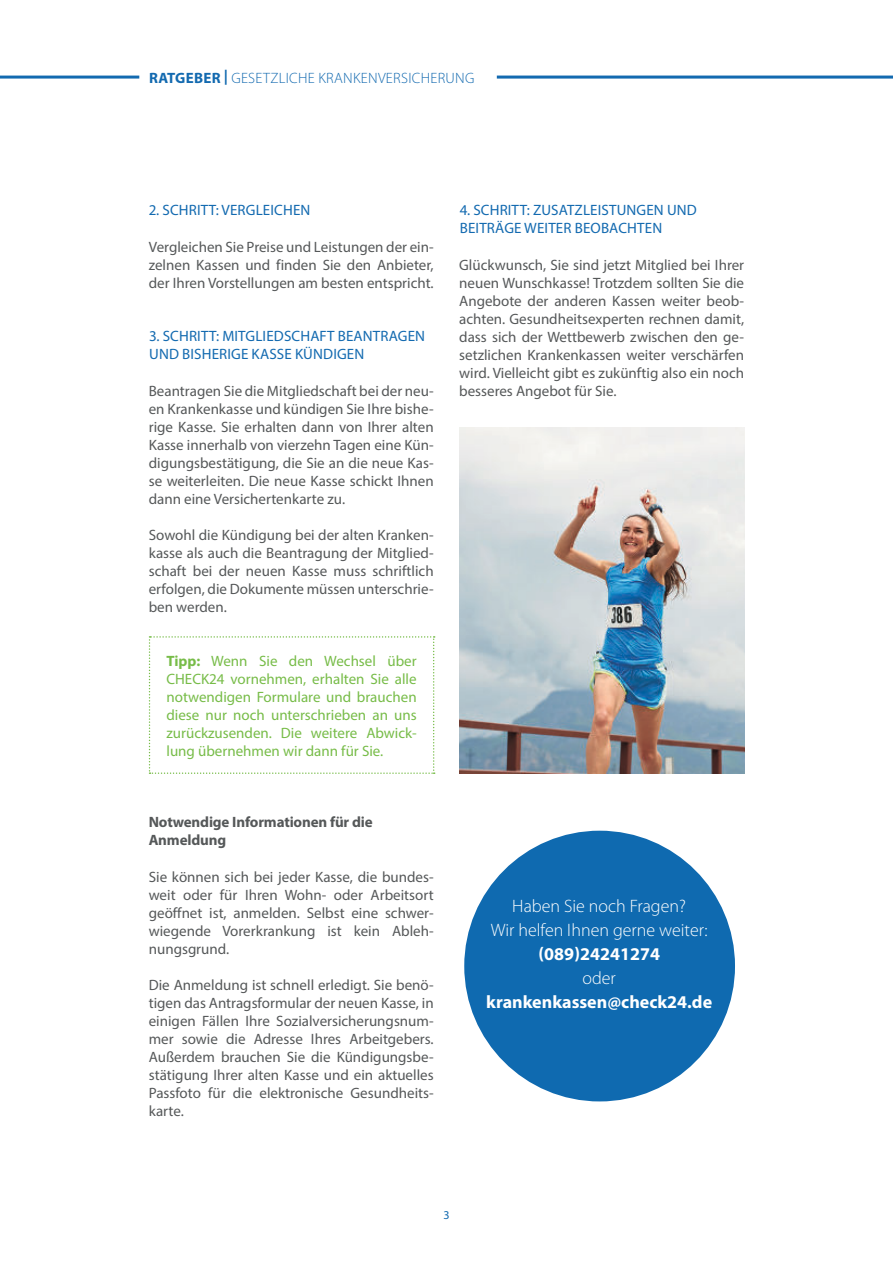
<style>
.page{position:relative;width:893px;height:1263px;background:#fff}
.page>*{position:absolute;margin:0;border:0;box-sizing:border-box;transform-origin:0 0}
.t1{font:300 18px/24px "Myriad Pro";color:#fff;text-align:center}
.t2{font:700 18px "Myriad Pro";color:#fff}
.t3{font:15px/18px "Myriad Pro";color:#555859;text-align:justify}
.t4{font:15px/18px "Myriad Pro";color:#77bc48;text-align:justify}
.t5{font:15px/18px "Myriad Pro";letter-spacing:.01em;color:#136ab0}
.t6{font:300 15px "Myriad Pro";letter-spacing:.02em;color:#136ab0}
.t7{font:700 15px/18px "Myriad Pro";letter-spacing:-.01em;color:#555859}
.t8{font:12px "Myriad Pro";color:#136ab0}
.s1{font-weight:700}
</style>
<div class="page">
<hr style="left:0;top:76px;width:139px;height:3px;background:#136ab0">
<hr style="left:497px;top:76px;width:396px;height:3px;background:#136ab0">
<svg style="left:149px;top:636px;width:286px;height:138px"></svg>
<div style="left:464px;top:831px;width:271px;height:270px;background:#0f6ab0;border-radius:50%"></div>
<img style="left:459px;top:427px;width:285px;height:347px">
<p class="t6" style="left:149px;top:72px;width:327px"><span class="s1">RATGEBER |</span> GESETZLICHE KRANKENVERSICHERUNG</p>
<p class="t5" style="left:149px;top:202px;width:163px">2. SCHRITT: VERGLEICHEN</p>
<p class="t3" style="left:149px;top:238px;width:286px">Vergleichen Sie Preise und Leistungen der ein&shy;zelnen Kassen und finden Sie den Anbieter, der Ihren Vorstellungen am besten entspricht.</p>
<p class="t5" style="left:149px;top:328px;width:278px">3. SCHRITT: MITGLIEDSCHAFT BEANTRAGEN<br>UND BISHERIGE KASSE KÜNDIGEN</p>
<p class="t3" style="left:149px;top:382px;width:286px">Beantragen Sie die Mitgliedschaft bei der neu&shy;en Krankenkasse und kündigen Sie Ihre bishe&shy;rige Kasse. Sie erhalten dann von Ihrer alten Kasse innerhalb von vierzehn Tagen eine Kün&shy;digungsbestätigung, die Sie an die neue Kas&shy;se weiterleiten. Die neue Kasse schickt Ihnen dann eine Versichertenkarte zu.</p>
<p class="t3" style="left:149px;top:526px;width:286px">Sowohl die Kündigung bei der alten Kranken&shy;kasse als auch die Beantragung der Mitglied&shy;schaft bei der neuen Kasse muss schriftlich erfolgen, die Dokumente müssen unterschrie&shy;ben werden.</p>
<p class="t4" style="left:166px;top:652px;width:252px"><span class="s1">Tipp:</span> Wenn Sie den Wechsel über CHECK24 vornehmen, erhalten Sie alle notwendigen Formulare und brauchen diese nur noch unterschrieben an uns zurückzusenden. Die weitere Abwick&shy;lung übernehmen wir dann für Sie.</p>
<p class="t7" style="left:149px;top:814px;width:226px">Notwendige Informationen für die<br>Anmeldung</p>
<p class="t3" style="left:149px;top:868px;width:286px">Sie können sich bei jeder Kasse, die bundes&shy;weit oder für Ihren Wohn- oder Arbeitsort geöffnet ist, anmelden. Selbst eine schwer&shy;wiegende Vorerkrankung ist kein Ableh&shy;nungsgrund.</p>
<p class="t3" style="left:149px;top:976px;width:286px">Die Anmeldung ist schnell erledigt. Sie benö&shy;tigen das Antragsformular der neuen Kasse, in einigen Fällen Ihre Sozialversicherungsnum&shy;mer sowie die Adresse Ihres Arbeitgebers.<br>Außerdem brauchen Sie die Kündigungsbe&shy;stätigung Ihrer alten Kasse und ein aktuelles Passfoto für die elektronische Gesundheits&shy;karte.</p>
<p class="t5" style="left:460px;top:202px;width:239px">4. SCHRITT: ZUSATZLEISTUNGEN UND<br>BEITRÄGE WEITER BEOBACHTEN</p>
<p class="t3" style="left:459px;top:256px;width:286px">Glückwunsch, Sie sind jetzt Mitglied bei Ihrer neuen Wunschkasse! Trotzdem sollten Sie die Angebote der anderen Kassen weiter beob&shy;achten. Gesundheitsexperten rechnen damit, dass sich der Wettbewerb zwischen den ge&shy;setzlichen Krankenkassen weiter verschärfen wird. Vielleicht gibt es zukünftig also ein noch besseres Angebot für Sie.</p>
<p class="t1" style="left:491px;top:896px;width:218px">Haben Sie noch Fragen?<br>Wir helfen Ihnen gerne weiter:</p>
<p class="t2" style="left:538px;top:945px;width:123px">(089)24241274</p>
<p class="t1" style="left:582px;top:968px;width:35px">oder</p>
<p class="t2" style="left:486px;top:993px;width:228px">krankenkassen@check24.de</p>
<p class="t8" style="left:443px;top:1209px;width:8px">3</p>
</div>
